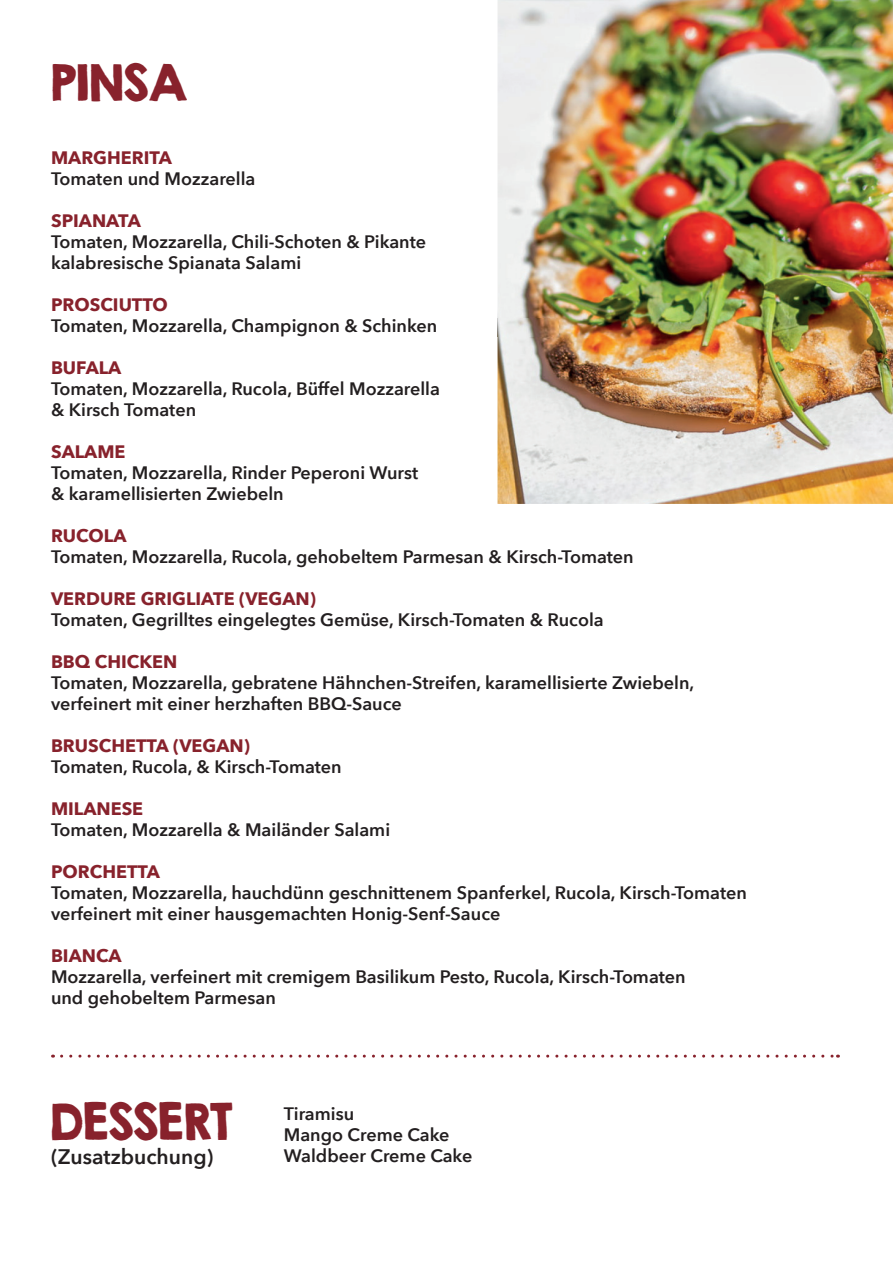
<style>
.page{position:relative;width:893px;height:1263px;background:#fff}
.page>*{position:absolute;margin:0;border:0;box-sizing:border-box;transform-origin:0 0}
.t1{font:45px "KG Second Chances Solid";color:#88222c}
.t2{font:600 21px "Avenir Next";color:#231f20}
.t3{font:600 18px/21px "Avenir Next";color:#231f20}
.t4{font:700 18px "Avenir Next";color:#88222c}
</style>
<div class="page">
<svg style="left:62px;top:1054px;width:776px;height:3px"></svg>
<img style="left:497px;top:0;width:396px;height:504px">
<img style="left:497px;top:319px;width:62px;height:17px">
<h1 class="t1" style="left:51px;top:54px;width:139px">PINSA</h1>
<p class="t4" style="left:51px;top:142px;width:122px">MARGHERITA</p>
<p class="t3" style="left:51px;top:168px;width:206px">Tomaten und Mozzarella</p>
<p class="t4" style="left:51px;top:205px;width:91px">SPIANATA</p>
<p class="t3" style="left:51px;top:231px;width:377px">Tomaten, Mozzarella, Chili-Schoten &amp; Pikante kalabresische Spianata Salami</p>
<p class="t4" style="left:51px;top:289px;width:118px">PROSCIUTTO</p>
<p class="t3" style="left:51px;top:315px;width:388px">Tomaten, Mozzarella, Champignon &amp; Schinken</p>
<p class="t4" style="left:51px;top:352px;width:72px">BUFALA</p>
<p class="t3" style="left:51px;top:378px;width:390px">Tomaten, Mozzarella, Rucola, Büffel Mozzarella &amp; Kirsch Tomaten</p>
<p class="t4" style="left:51px;top:436px;width:76px">SALAME</p>
<p class="t3" style="left:51px;top:462px;width:369px">Tomaten, Mozzarella, Rinder Peperoni Wurst &amp; karamellisierten Zwiebeln</p>
<p class="t4" style="left:51px;top:520px;width:77px">RUCOLA</p>
<p class="t3" style="left:51px;top:546px;width:584px">Tomaten, Mozzarella, Rucola, gehobeltem Parmesan &amp; Kirsch-Tomaten</p>
<p class="t4" style="left:51px;top:583px;width:266px">VERDURE GRIGLIATE (VEGAN)</p>
<p class="t3" style="left:51px;top:609px;width:554px">Tomaten, Gegrilltes eingelegtes Gemüse, Kirsch-Tomaten &amp; Rucola</p>
<p class="t4" style="left:51px;top:646px;width:128px">BBQ CHICKEN</p>
<p class="t3" style="left:51px;top:672px;width:645px">Tomaten, Mozzarella, gebratene Hähnchen-Streifen, karamellisierte Zwiebeln, verfeinert mit einer herzhaften BBQ-Sauce</p>
<p class="t4" style="left:51px;top:730px;width:200px">BRUSCHETTA (VEGAN)</p>
<p class="t3" style="left:51px;top:756px;width:292px">Tomaten, Rucola, &amp; Kirsch-Tomaten</p>
<p class="t4" style="left:51px;top:793px;width:94px">MILANESE</p>
<p class="t3" style="left:51px;top:819px;width:341px">Tomaten, Mozzarella &amp; Mailänder Salami</p>
<p class="t4" style="left:51px;top:856px;width:110px">PORCHETTA</p>
<p class="t3" style="left:51px;top:882px;width:697px">Tomaten, Mozzarella, hauchdünn geschnittenem Spanferkel, Rucola, Kirsch-Tomaten verfeinert mit einer hausgemachten Honig-Senf-Sauce</p>
<p class="t4" style="left:51px;top:940px;width:72px">BIANCA</p>
<p class="t3" style="left:51px;top:966px;width:636px">Mozzarella, verfeinert mit cremigem Basilikum Pesto, Rucola, Kirsch-Tomaten und gehobeltem Parmesan</p>
<h1 class="t1" style="left:51px;top:1093px;width:184px">DESSERT</h1>
<p class="t2" style="left:51px;top:1139px;width:164px">(Zusatzbuchung)</p>
<p class="t3" style="left:284px;top:1102px;width:190px">Tiramisu<br>Mango Creme Cake<br>Waldbeer Creme Cake</p>
</div>
